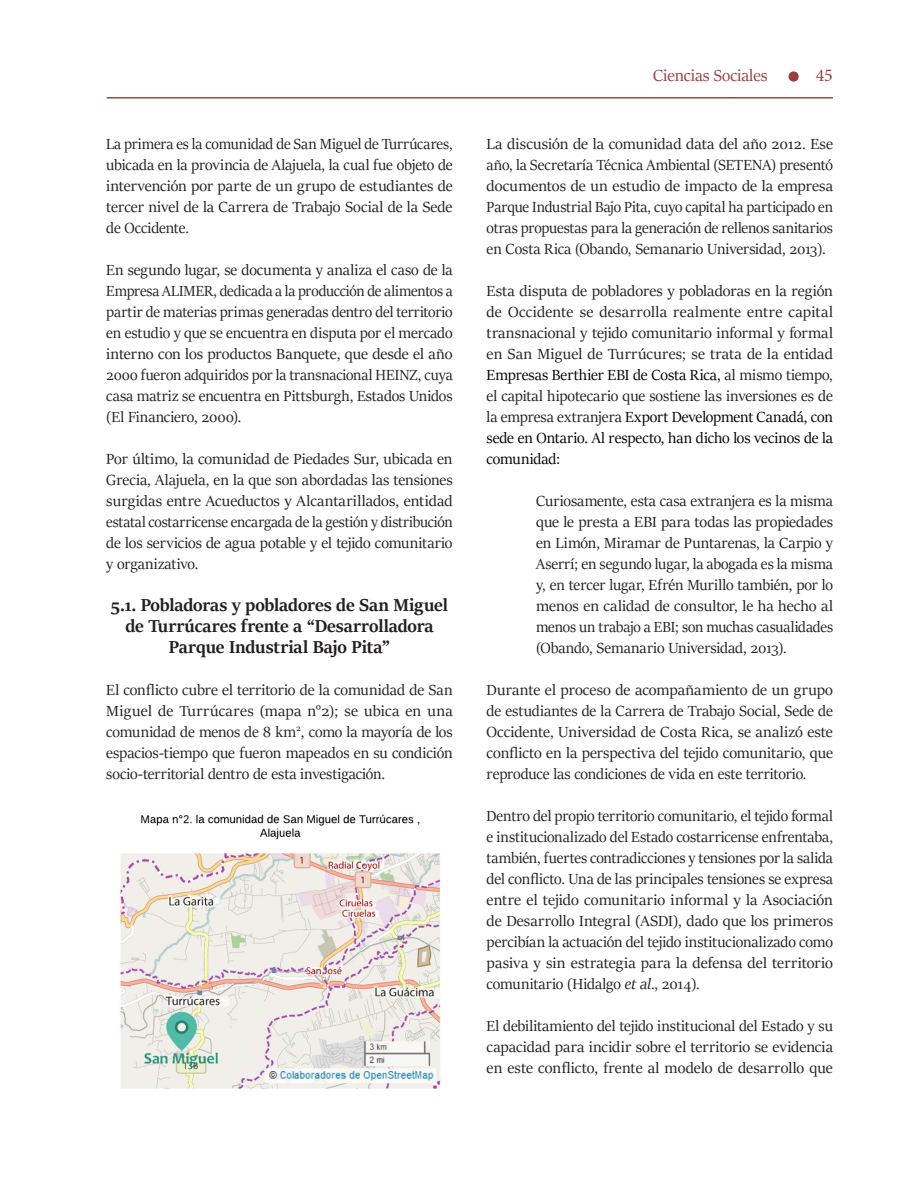
<style>
.page{position:relative;width:918px;height:1188px;background:#fff}
.page>*{position:absolute;margin:0;border:0;box-sizing:border-box;transform-origin:0 0}
.subtitulo{font:700 19.5px/21px "Sitka Banner";letter-spacing:-.005em;color:#231f20;text-align:center}
.t1{font:18px "Sitka Banner";color:#993f3f}
.t2{font:18px "Minion Pro";color:#993f3f}
.cuerpo{font:16.5px/21px "Sitka Banner";color:#231f20;text-align:justify}
.citas{font:16.5px/21px "Sitka Banner";letter-spacing:-.005em;color:#231f20;text-align:justify}
.s1{color:#000}
.s2{font-style:italic}
</style>
<div class="page">
<div style="left:789px;top:71px;width:10px;height:11px;background:#993f3f;border-radius:50%"></div>
<hr style="left:107px;top:97px;width:726px;height:2px;background:#8c4b43">
<img style="left:120px;top:814px;width:321px;height:275px">
<p class="cuerpo" style="left:106px;top:132px;width:348px">La primera es la comunidad de San Miguel de Turrúcares, ubicada en la provincia de Alajuela, la cual fue objeto de intervención por parte de un grupo de estudiantes de tercer nivel de la Carrera de Trabajo Social de la Sede de Occidente.</p>
<p class="cuerpo" style="left:106px;top:258px;width:348px">En segundo lugar, se documenta y analiza el caso de la Empresa ALIMER, dedicada a la producción de alimentos a partir de materias primas generadas dentro del territorio en estudio y que se encuentra en disputa por el mercado interno con los productos Banquete, que desde el año 2000 fueron adquiridos por la transnacional HEINZ, cuya casa matriz se encuentra en Pittsburgh, Estados Unidos (El Financiero, 2000).</p>
<p class="cuerpo" style="left:106px;top:447px;width:348px">Por último, la comunidad de Piedades Sur, ubicada en Grecia, Alajuela, en la que son abordadas las tensiones surgidas entre Acueductos y Alcantarillados, entidad estatal costarricense encargada de la gestión y distribución de los servicios de agua potable y el tejido comunitario y organizativo.</p>
<p class="subtitulo" style="left:111px;top:593px;width:339px">5.1. Pobladoras y pobladores de San Miguel de Turrúcares frente a “Desarrolladora<br>Parque Industrial Bajo Pita”</p>
<p class="cuerpo" style="left:106px;top:678px;width:348px">El conflicto cubre el territorio de la comunidad de San Miguel de Turrúcares (mapa n°2); se ubica en una comunidad de menos de 8 km<sup>2</sup>, como la mayoría de los espacios-tiempo que fueron mapeados en su condición socio-territorial dentro de esta investigación.</p>
<p class="t1" style="left:653px;top:63px;width:116px">Ciencias Sociales</p>
<p class="t2" style="left:816px;top:63px;width:19px">45</p>
<p class="cuerpo" style="left:487px;top:132px;width:348px">La discusión de la comunidad data del año 2012. Ese año, la Secretaría Técnica Ambiental (SETENA) presentó documentos de un estudio de impacto de la empresa Parque Industrial Bajo Pita, cuyo capital ha participado en otras propuestas para la generación de rellenos sanitarios en Costa Rica (Obando, Semanario Universidad, 2013).</p>
<p class="cuerpo" style="left:487px;top:279px;width:348px">Esta disputa de pobladores y pobladoras en la región de Occidente se desarrolla realmente entre capital transnacional y tejido comunitario informal y formal en San Miguel de Turrúcures; se trata de la entidad <span class="s1">Empresas Berthier EBI de Costa Rica,</span> al mismo tiempo, el capital hipotecario que sostiene las inversiones es de la empresa extranjera <span class="s1">Export Development Canadá, con sede en Ontario. Al respecto, han dicho los vecinos de la comunidad:</span></p>
<p class="citas" style="left:536px;top:489px;width:298px">Curiosamente, esta casa extranjera es la misma que le presta a EBI para todas las propiedades en Limón, Miramar de Puntarenas, la Carpio y Aserrí; en segundo lugar, la abogada es la misma y, en tercer lugar, Efrén Murillo también, por lo menos en calidad de consultor, le ha hecho al menos un trabajo a EBI; son muchas casualidades (Obando, Semanario Universidad, 2013).</p>
<p class="cuerpo" style="left:487px;top:678px;width:348px">Durante el proceso de acompañamiento de un grupo de estudiantes de la Carrera de Trabajo Social, Sede de Occidente, Universidad de Costa Rica, se analizó este conflicto en la perspectiva del tejido comunitario, que reproduce las condiciones de vida en este territorio.</p>
<p class="cuerpo" style="left:487px;top:804px;width:348px">Dentro del propio territorio comunitario, el tejido formal e institucionalizado del Estado costarricense enfrentaba, también, fuertes contradicciones y tensiones por la salida del conflicto. Una de las principales tensiones se expresa entre el tejido comunitario informal y la Asociación de Desarrollo Integral (ASDI), dado que los primeros percibían la actuación del tejido institucionalizado como pasiva y sin estrategia para la defensa del territorio comunitario (Hidalgo <span class="s2">et al</span>., 2014).</p>
<p class="cuerpo" style="left:487px;top:1014px;width:348px">El debilitamiento del tejido institucional del Estado y su capacidad para incidir sobre el territorio se evidencia en este conflicto, frente al modelo de desarrollo que</p>
</div>
